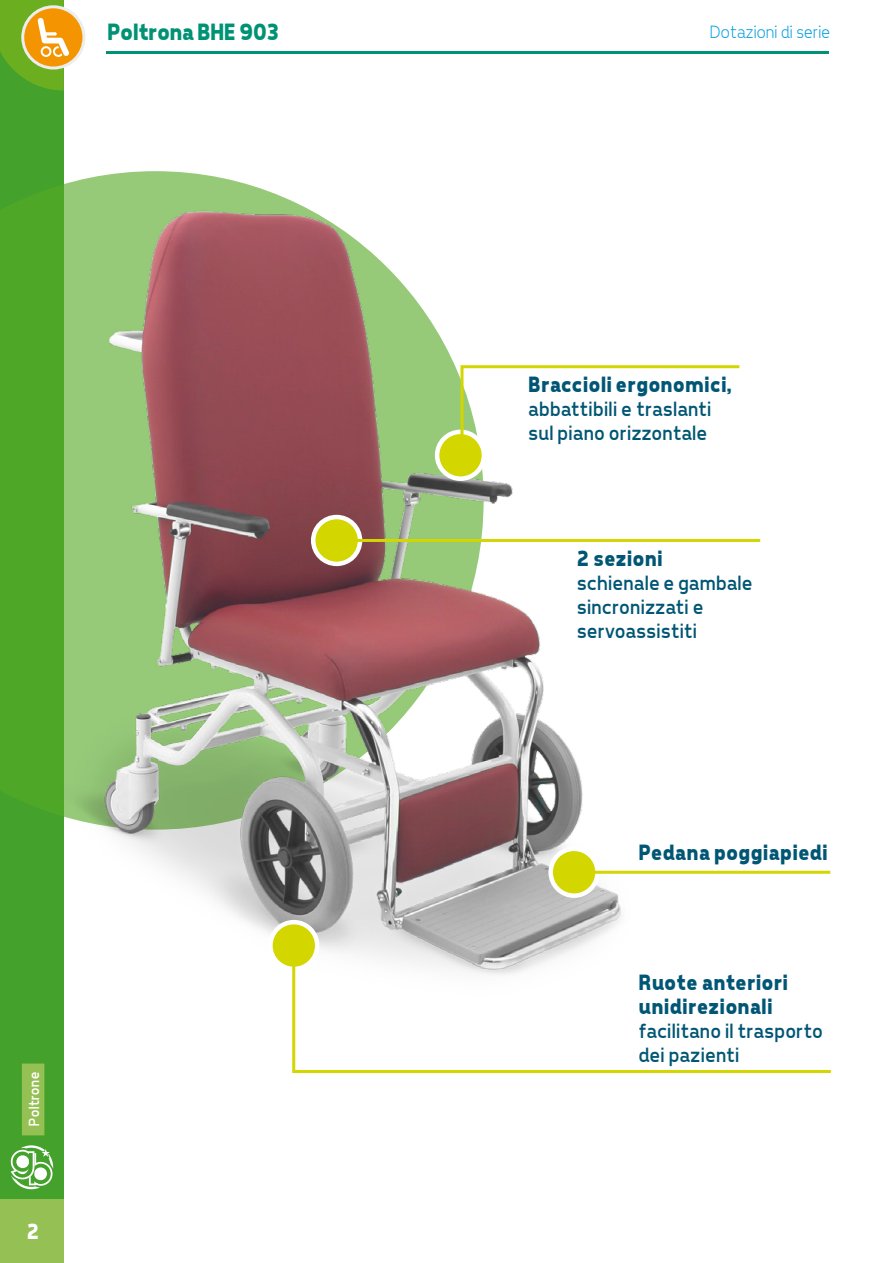
<style>
.page{position:relative;width:893px;height:1263px;background:#fff}
.page>*{position:absolute;margin:0;border:0;box-sizing:border-box;transform-origin:0 0}
.t1{font:700 24px "Tepeno Sans";letter-spacing:-.02em;color:#009274}
.t2{font:700 22.5px/24px "Tepeno Sans";letter-spacing:.01em;color:#005674}
.t3{font:700 22.5px "Tepeno Sans";color:#fff}
.t4{font:21px/24px "Tepeno Sans";letter-spacing:.01em;color:#005674}
.t5{font:300 18px "Tepeno Sans";color:#009ee0}
.t6{font:15px "Tepeno Sans";letter-spacing:.015em;color:#fff}
</style>
<div class="page">
<hr style="left:106px;top:51px;width:723px;height:2px;background:#009274">
<div style="left:0;top:0;width:64px;height:1263px;background:#44a12b"></div>
<div style="left:0;top:1199px;width:64px;height:64px;background:#95c154"></div>
<svg style="left:11px;top:1145px;width:42px;height:44px"></svg>
<div style="left:22px;top:1063px;width:22px;height:72px;background:#95c154"></div>
<svg style="left:23px;top:7px;width:61px;height:61px"></svg>
<div style="left:21px;top:5px;width:64px;height:65px;border:3px solid #eceded;border-radius:50%"></div>
<svg style="left:0;top:0;width:69px;height:91px"></svg>
<img style="left:0;top:171px;width:686px;height:785px">
<svg style="left:437px;top:432px;width:47px;height:47px"></svg>
<div style="left:435px;top:430px;width:51px;height:51px;border:4px solid #fff;border-radius:50%"></div>
<div style="left:270px;top:922px;width:47px;height:47px;background:#d4d600;border-radius:50%"></div>
<div style="left:268px;top:920px;width:51px;height:51px;border:4px solid #fff;border-radius:50%"></div>
<div style="left:313px;top:517px;width:47px;height:47px;background:#d4d600;border-radius:50%"></div>
<div style="left:311px;top:515px;width:51px;height:51px;border:4px solid #fff;border-radius:50%"></div>
<svg style="left:551px;top:849px;width:46px;height:47px;fill:#d4d600"></svg>
<div style="left:548px;top:846px;width:52px;height:52px;border:4px solid #fff;border-radius:50%"></div>
<svg style="left:459px;top:364px;width:281px;height:94px"></svg>
<svg style="left:291px;top:956px;width:540px;height:117px"></svg>
<hr style="left:337px;top:539px;width:423px;height:3px;background:#d4d600">
<hr style="left:574px;top:871px;width:256px;height:3px;background:#d4d600">
<p class="t1" style="left:106px;top:18px;width:173px">Poltrona BHE 903</p>
<p class="t5" style="left:709px;top:21px;width:121px">Dotazioni di serie</p>
<p class="t6" style="left:25px;top:1127px;width:56px;rotate:-90deg">Poltrone</p>
<p class="t3" style="left:26px;top:1218px;width:14px">2</p>
<p class="t2" style="left:527px;top:372px;width:205px">Braccioli ergonomici,</p>
<p class="t4" style="left:527px;top:396px;width:185px">abbattibili e traslanti sul piano orizzontale</p>
<p class="t2" style="left:576px;top:546px;width:88px">2 sezioni</p>
<p class="t4" style="left:576px;top:570px;width:177px">schienale e gambale sincronizzati e servoassistiti</p>
<p class="t2" style="left:638px;top:839px;width:191px">Pedana poggiapiedi</p>
<p class="t2" style="left:638px;top:970px;width:151px">Ruote anteriori unidirezionali</p>
<p class="t4" style="left:638px;top:1018px;width:186px">facilitano il trasporto dei pazienti</p>
</div>
